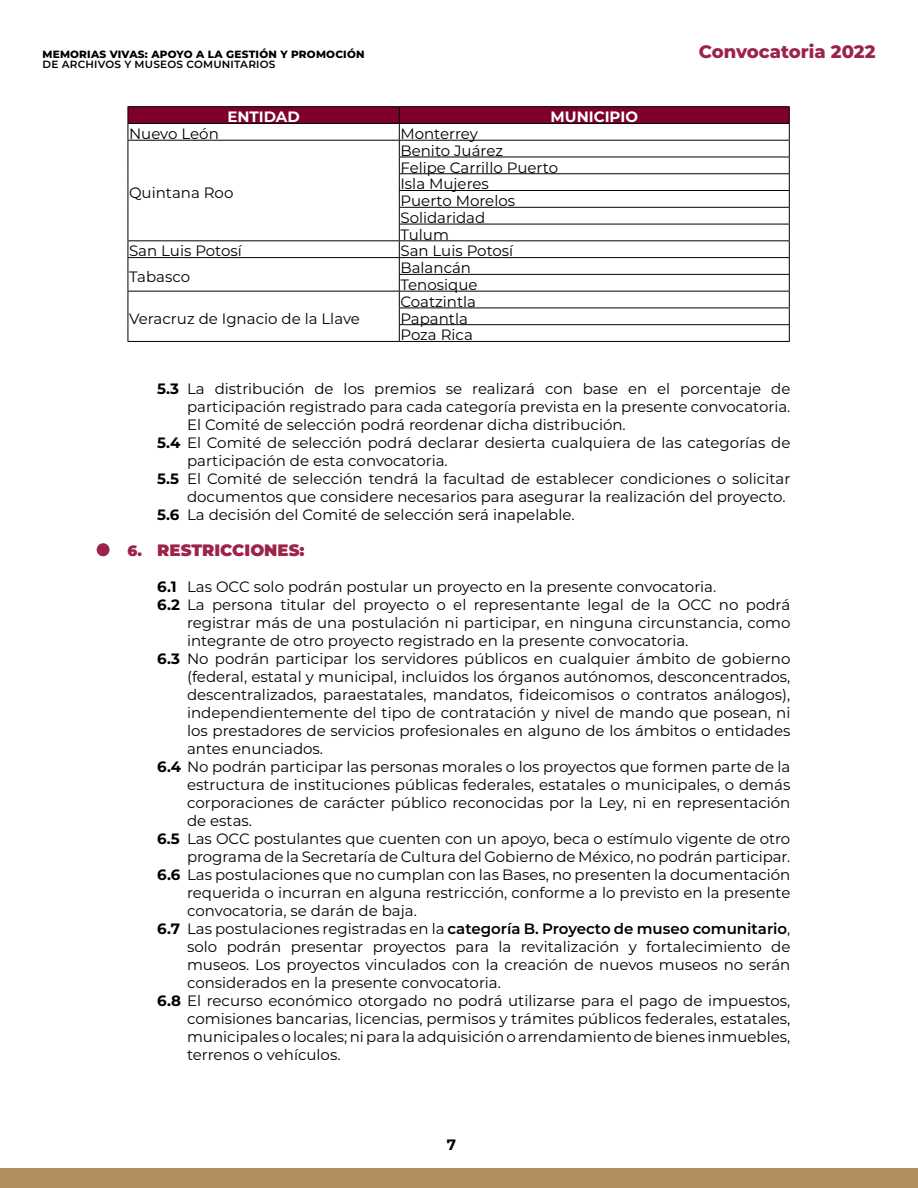
<style>
.page{position:relative;width:918px;height:1188px;background:#fff}
.page>*{position:absolute;margin:0;border:0;box-sizing:border-box;transform-origin:0 0}
.t1{font:800 18px "Montserrat";color:#9c2448}
.t2{font:900 16.5px "Montserrat";color:#9c2448}
.t3{font:15px/16.8px "Montserrat";color:#000}
.t4{font:600 15px "Montserrat";color:#000}
.t5{font:700 15px "Montserrat";color:#fff}
.t6{font:700 15px "Montserrat";color:#000}
.t7{font:800 10.5px "Montserrat";letter-spacing:.02em;color:#000}
.t8{font:600 10.5px "Montserrat";letter-spacing:.02em;color:#000}
.s1{font-weight:700}
.s2{font-size:15px}
.s3{font-weight:400}
</style>
<div class="page">
<div style="left:0;top:1168px;width:918px;height:20px;background:#b38e5e"></div>
<div style="left:97px;top:543px;width:13px;height:13px;background:#9c2448;border-radius:50%"></div>
<hr style="left:128px;top:341px;width:271px;height:1px;background:#000">
<hr style="left:128px;top:106px;width:271px;height:1px;background:#000">
<hr style="left:399px;top:106px;width:391px;height:1px;background:#000">
<svg style="left:128px;top:107px;width:662px;height:234px"></svg>
<hr style="left:399px;top:341px;width:391px;height:1px;background:#000">
<p class="t7" style="left:43px;top:46px;width:324px">MEMORIAS VIVAS: APOYO A LA GESTIÓN Y PROMOCIÓN</p>
<p class="t8" style="left:43px;top:57px;width:234px">DE ARCHIVOS Y MUSEOS COMUNITARIOS</p>
<p class="t5" style="left:227px;top:106px;width:74px">ENTIDAD</p>
<p class="t5" style="left:551px;top:106px;width:89px">MUNICIPIO</p>
<p class="t3" style="left:129px;top:125px;width:91px">Nuevo León</p>
<p class="t3" style="left:400px;top:125px;width:79px">Monterrey</p>
<p class="t3" style="left:129px;top:184px;width:106px">Quintana Roo</p>
<p class="t3" style="left:400px;top:142px;width:159px">Benito Juárez<br>Felipe Carrillo Puerto<br>Isla Mujeres<br>Puerto Morelos<br>Solidaridad<br>Tulum</p>
<p class="t3" style="left:129px;top:242px;width:114px">San Luis Potosí</p>
<p class="t3" style="left:400px;top:242px;width:114px">San Luis Potosí</p>
<p class="t3" style="left:129px;top:267px;width:63px">Tabasco</p>
<p class="t3" style="left:400px;top:259px;width:79px">Balancán<br>Tenosique</p>
<p class="t3" style="left:129px;top:309px;width:232px">Veracruz de Ignacio de la Llave</p>
<p class="t3" style="left:400px;top:293px;width:77px">Coatzintla<br>Papantla<br>Poza Rica</p>
<p class="t1" style="left:699px;top:38px;width:178px">Convocatoria 2022</p>
<p class="t3" style="left:157px;top:380px;width:635px"><span class="s1">5.3</span> La distribución de los premios se realizará con base en el porcentaje de</p>
<p class="t3" style="left:187px;top:398px;width:605px">participación registrado para cada categoría prevista en la presente convocatoria.</p>
<p class="t3" style="left:187px;top:416px;width:440px">El Comité de selección podrá reordenar dicha distribución.</p>
<p class="t3" style="left:157px;top:434px;width:635px"><span class="s1">5.4</span> El Comité de selección podrá declarar desierta cualquiera de las categorías de</p>
<p class="t3" style="left:187px;top:452px;width:262px">participación de esta convocatoria.</p>
<p class="t3" style="left:157px;top:470px;width:635px"><span class="s1">5.5</span> El Comité de selección tendrá la facultad de establecer condiciones o solicitar</p>
<p class="t3" style="left:187px;top:488px;width:600px">documentos que considere necesarios para asegurar la realización del proyecto.</p>
<p class="t3" style="left:157px;top:506px;width:419px"><span class="s1">5.6</span> La decisión del Comité de selección será inapelable.</p>
<p class="t2" style="left:128px;top:538px;width:178px"><span class="s2">6.</span> RESTRICCIONES:</p>
<p class="t3" style="left:157px;top:578px;width:561px"><span class="s1">6.1</span> Las OCC solo podrán postular un proyecto en la presente convocatoria.</p>
<p class="t3" style="left:157px;top:596px;width:635px"><span class="s1">6.2</span> La persona titular del proyecto o el representante legal de la OCC no podrá</p>
<p class="t3" style="left:187px;top:614px;width:605px">registrar más de una postulación ni participar, en ninguna circunstancia, como</p>
<p class="t3" style="left:187px;top:632px;width:503px">integrante de otro proyecto registrado en la presente convocatoria.</p>
<p class="t3" style="left:157px;top:650px;width:635px"><span class="s1">6.3</span> No podrán participar los servidores públicos en cualquier ámbito de gobierno</p>
<p class="t3" style="left:187px;top:668px;width:605px">(federal, estatal y municipal, incluidos los órganos autónomos, desconcentrados,</p>
<p class="t3" style="left:187px;top:686px;width:605px">descentralizados, paraestatales, mandatos, fideicomisos o contratos análogos),</p>
<p class="t3" style="left:187px;top:704px;width:605px">independientemente del tipo de contratación y nivel de mando que posean, ni</p>
<p class="t3" style="left:187px;top:722px;width:605px">los prestadores de servicios profesionales en alguno de los ámbitos o entidades</p>
<p class="t3" style="left:187px;top:740px;width:138px">antes enunciados.</p>
<p class="t3" style="left:157px;top:758px;width:635px"><span class="s1">6.4</span> No podrán participar las personas morales o los proyectos que formen parte de la</p>
<p class="t3" style="left:187px;top:776px;width:605px">estructura de instituciones públicas federales, estatales o municipales, o demás</p>
<p class="t3" style="left:187px;top:794px;width:605px">corporaciones de carácter público reconocidas por la Ley, ni en representación</p>
<p class="t3" style="left:187px;top:812px;width:67px">de estas.</p>
<p class="t3" style="left:157px;top:830px;width:635px"><span class="s1">6.5</span> Las OCC postulantes que cuenten con un apoyo, beca o estímulo vigente de otro</p>
<p class="t3" style="left:187px;top:848px;width:605px">programa de la Secretaría de Cultura del Gobierno de México, no podrán participar.</p>
<p class="t3" style="left:157px;top:866px;width:635px"><span class="s1">6.6</span> Las postulaciones que no cumplan con las Bases, no presenten la documentación</p>
<p class="t3" style="left:187px;top:884px;width:605px">requerida o incurran en alguna restricción, conforme a lo previsto en la presente</p>
<p class="t3" style="left:187px;top:902px;width:231px">convocatoria, se darán de baja.</p>
<p class="t4" style="left:157px;top:918px;width:635px"><span class="s1">6.7</span> <span class="s3">Las postulaciones registradas en la</span> categoría B. Proyecto de museo comunitario<span class="s3">,</span></p>
<p class="t3" style="left:187px;top:938px;width:605px">solo podrán presentar proyectos para la revitalización y fortalecimiento de</p>
<p class="t3" style="left:187px;top:956px;width:605px">museos. Los proyectos vinculados con la creación de nuevos museos no serán</p>
<p class="t3" style="left:187px;top:974px;width:315px">considerados en la presente convocatoria.</p>
<p class="t3" style="left:157px;top:992px;width:635px"><span class="s1">6.8</span> El recurso económico otorgado no podrá utilizarse para el pago de impuestos,</p>
<p class="t3" style="left:187px;top:1010px;width:605px">comisiones bancarias, licencias, permisos y trámites públicos federales, estatales,</p>
<p class="t3" style="left:187px;top:1028px;width:605px">municipales o locales; ni para la adquisición o arrendamiento de bienes inmuebles,</p>
<p class="t3" style="left:187px;top:1046px;width:155px">terrenos o vehículos.</p>
<p class="t6" style="left:447px;top:1134px;width:11px">7</p>
</div>
